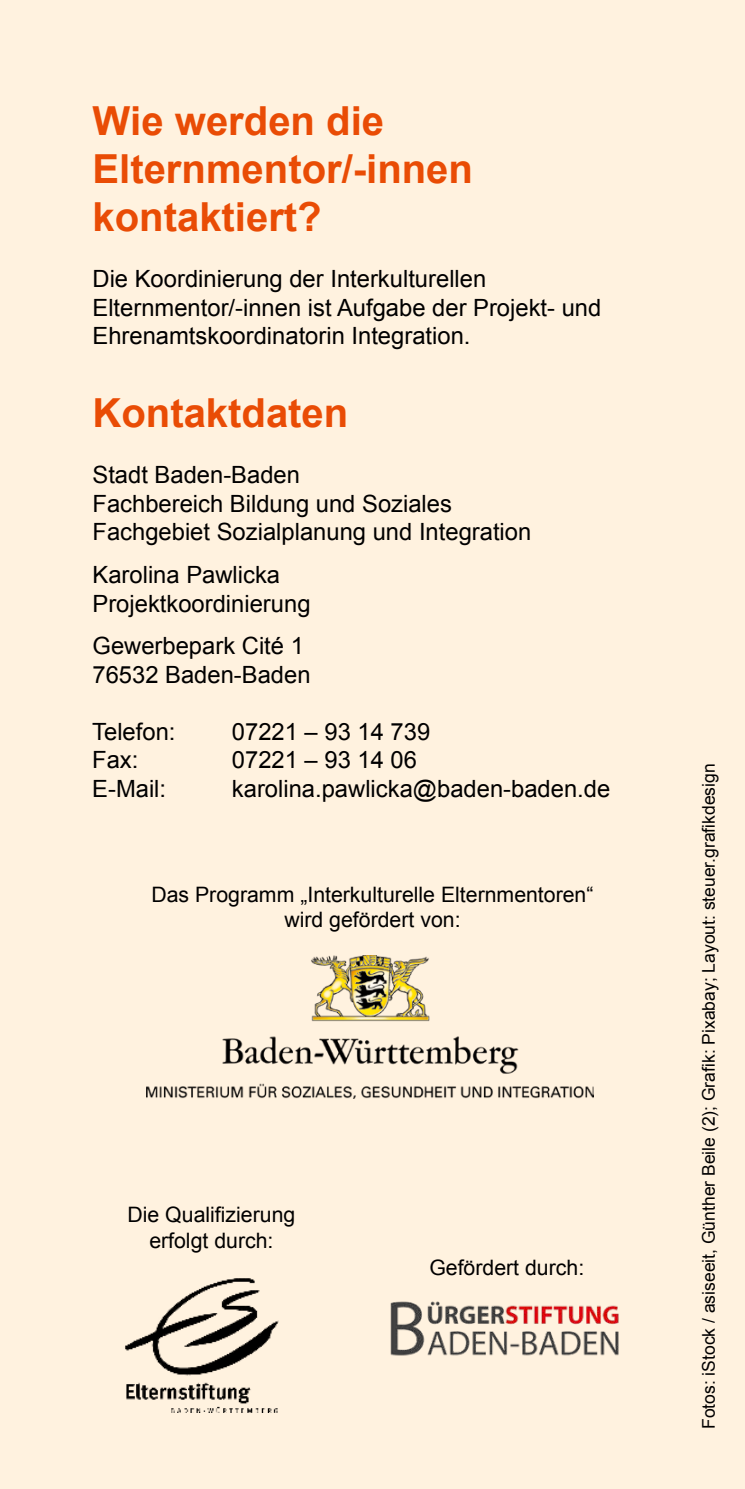
<style>
.page{position:relative;width:745px;height:1489px;background:#fff}
.page>*{position:absolute;margin:0;border:0;box-sizing:border-box;transform-origin:0 0}
.Text{font:700 40px/48px "Arial";color:#e94c05}
.Text-2{font:23.75px/28.5px "Arial";color:#000}
.Kontaktdaten{font:21.25px/25.5px "Arial";color:#000;text-align:center}
.t1{font:17.5px "Arial";color:#000}
</style>
<div class="page">
<div style="left:0;top:0;width:744px;height:1488px;background:#fff2df"></div>
<img style="left:146px;top:955px;width:447px;height:143px">
<img style="left:125px;top:1278px;width:154px;height:134px">
<img style="left:390px;top:1301px;width:229px;height:55px">
<p class="Text" style="left:92px;top:99px;width:382px">Wie werden die<br>Elternmentor/-innen kontaktiert?</p>
<p class="Text-2" style="left:92px;top:265px;width:510px">Die Koordinierung der Interkulturellen<br>Elternmentor/-innen ist Aufgabe der Projekt- und<br>Ehrenamtskoordinatorin Integration.</p>
<p class="Text" style="left:92px;top:390px;width:257px">Kontaktdaten</p>
<p class="Text-2" style="left:92px;top:461px;width:440px">Stadt Baden-Baden<br>Fachbereich Bildung und Soziales<br>Fachgebiet Sozialplanung und Integration</p>
<p class="Text-2" style="left:92px;top:560px;width:219px">Karolina Pawlicka<br>Projektkoordinierung</p>
<p class="Text-2" style="left:92px;top:632px;width:219px">Gewerbepark Cité 1<br>76532 Baden-Baden</p>
<p class="Text-2" style="left:92px;top:717px;width:85px">Telefon:</p>
<p class="Text-2" style="left:92px;top:745px;width:48px">Fax:</p>
<p class="Text-2" style="left:92px;top:774px;width:75px">E-Mail:</p>
<p class="Text-2" style="left:232px;top:717px;width:379px">07221 – 93 14 739<br>07221 – 93 14 06 karolina.pawlicka@baden-baden.de</p>
<p class="Kontaktdaten" style="left:151px;top:881px;width:443px">Das Programm „Interkulturelle Elternmentoren“ wird gefördert von:</p>
<p class="Kontaktdaten" style="left:127px;top:1201px;width:169px">Die Qualifizierung erfolgt durch:</p>
<p class="Kontaktdaten" style="left:429px;top:1254px;width:156px">Gefördert durch:</p>
<p class="t1" style="left:696px;top:1428px;width:667px;rotate:-90deg">Fotos: iStock / asiseeit, Günther Beile (2); Grafik: Pixabay; Layout: steuer.grafikdesign</p>
</div>
